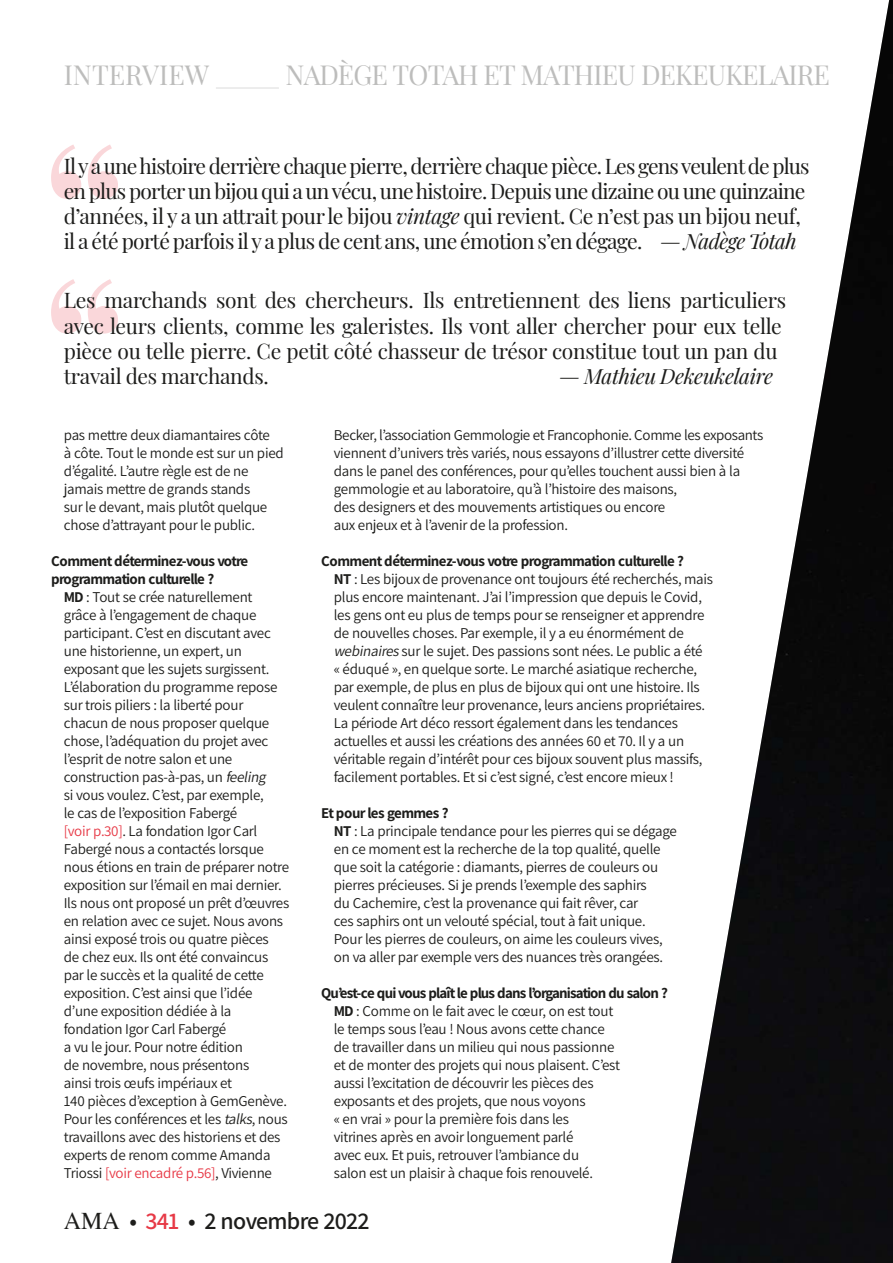
<style>
.page{position:relative;width:893px;height:1263px;background:#fff}
.page>*{position:absolute;margin:0;border:0;box-sizing:border-box;transform-origin:0 0}
.t1{font:27px "Playfair Display";letter-spacing:-.03em;color:#bdbdbc}
.t2{font:27px "Playfair Display";color:#bdbdbc}
.t3{font:600 24px "Assistant Roman";letter-spacing:-.035em;color:#1d1d1b}
.t4{font:21px/25.2px "Playfair Display";letter-spacing:-.04em;color:#1d1d1b}
.t5{font:21px/25.2px "Playfair Display";letter-spacing:-.02em;color:#1d1d1b}
.t6{font:italic 21px "Playfair Display";letter-spacing:-.015em;color:#1d1d1b}
.t7{font:15px/18px "Assistant Roman";letter-spacing:-.015em;color:#1d1d1b}
.t8{font:700 15px/18px "Assistant Roman";letter-spacing:-.045em;color:#1d1d1b}
.s1{font-style:italic}
.s2{font-weight:700}
.s3{color:#e73946}
.s4{font-family:"Times";font-weight:400}
</style>
<div class="page">
<svg style="left:216px;top:88px;width:63px;height:1px"></svg>
<img style="left:671px;top:0;width:222px;height:1263px">
<svg style="left:51px;top:279px;width:67px;height:55px"></svg>
<svg style="left:51px;top:144px;width:67px;height:55px"></svg>
<h1 class="t2" style="left:64px;top:56px;width:147px">INTERVIEW</h1>
<h1 class="t1" style="left:286px;top:56px;width:546px">NADÈGE TOTAH ET MATHIEU DEKEUKELAIRE</h1>
<p class="t4" style="left:64px;top:152px;width:747px">Il yaunehistoire derrière chaque pierre, derrière chaque pièce. Les gensveulentde plus en plus porterun bijou qui a unvécu, unehistoire. Depuis une dizaine ou une quinzaine d’années, il y a un attrait pourle bijou <span class="s1">vintage</span> qui revient. Ce n’est pas un bijou neuf, il a été porté parfois il ya plus de cent ans, une émotion s’en dégage. <span class="s1">— Nadège Totah</span></p>
<p class="t5" style="left:64px;top:287px;width:724px">Les marchands sont des chercheurs. Ils entretiennent des liens particuliers avec leurs clients, comme les galeristes. Ils vont aller chercher pour eux telle pièce ou telle pierre. Ce petit côté chasseur de trésor constitue tout un pan du travail des marchands.</p>
<h3 class="t6" style="left:559px;top:361px;width:216px">— Mathieu Dekeukelaire</h3>
<p class="t7" style="left:64px;top:425px;width:222px">pas mettre deux diamantaires côte<br>à côte. Tout le monde est sur un pied d’égalité. L’autre règle est de ne jamais mettre de grands stands<br>sur le devant, mais plutôt quelque chose d’attrayant pour le public.</p>
<p class="t7" style="left:334px;top:425px;width:431px">Becker, l’association Gemmologie et Francophonie. Comme les exposants viennent d’univers très variés, nous essayons d’illustrer cette diversité dans le panel des conférences, pour qu’elles touchent aussi bien à la gemmologie et au laboratoire, qu’à l’histoire des maisons,<br>des designers et des mouvements artistiques ou encore<br>aux enjeux et à l’avenir de la profession.</p>
<p class="t7" style="left:334px;top:569px;width:381px"><span class="s2">NT</span> : Les bijoux de provenance ont toujours été recherchés, mais plus encore maintenant. J’ai l’impression que depuis le Covid, les gens ont eu plus de temps pour se renseigner et apprendre de nouvelles choses. Par exemple, il y a eu énormément de <span class="s1">webinaires</span>sur le sujet. Des passions sont nées. Le public a été<br>« éduqué », en quelque sorte. Le marché asiatique recherche, par exemple, de plus en plus de bijoux qui ont une histoire. Ils veulent connaître leur provenance, leurs anciens propriétaires.<br>La période Art déco ressort également dans les tendances actuelles et aussi les créations des années 60 et 70. Il y a un véritable regain d’intérêt pour ces bijoux souvent plus massifs, facilement portables. Et si c’est signé, c’est encore mieux !</p>
<p class="t7" style="left:334px;top:821px;width:345px"><span class="s2">NT</span> : La principale tendance pour les pierres qui se dégage en ce moment est la recherche de la top qualité, quelle que soit la catégorie : diamants, pierres de couleurs ou pierres précieuses. Si je prends l’exemple des saphirs<br>du Cachemire, c’est la provenance qui fait rêver, car<br>ces saphirs ont un velouté spécial, tout à fait unique.<br>Pour les pierres de couleurs, on aime les couleurs vives, on va aller par exemple vers des nuances très orangées.</p>
<p class="t7" style="left:334px;top:1001px;width:288px"><span class="s2">MD</span> : Comme on le fait avec le cœur, on est tout le temps sous l’eau ! Nous avons cette chance de travailler dans un milieu qui nous passionne et de monter des projets qui nous plaisent. C’est aussi l’excitation de découvrir les pièces des exposants et des projets, que nous voyons<br>« en vrai » pour la première fois dans les<br>vitrines après en avoir longuement parlé<br>avec eux. Et puis, retrouver l’ambiance du<br>salon est un plaisir à chaque fois renouvelé.</p>
<p class="t8" style="left:51px;top:551px;width:199px">Comment déterminez-vous votre programmation culturelle ?</p>
<p class="t8" style="left:321px;top:551px;width:364px">Comment déterminez-vous votre programmation culturelle ?</p>
<p class="t7" style="left:64px;top:587px;width:227px"><span class="s2">MD</span> : Tout se crée naturellement<br>grâce à l’engagement de chaque participant. C’est en discutant avec une historienne, un expert, un exposant que les sujets surgissent.<br>L’élaboration du programme repose sur trois piliers : la liberté pour chacun de nous proposer quelque chose, l’adéquation du projet avec l’esprit de notre salon et une construction pas-à-pas, un <span class="s1">feeling<br></span>si vous voulez. C’est, par exemple,<br>le cas de l’exposition Fabergé<br><span class="s3">[voir p.30]</span>. La fondation Igor Carl Fabergé nous a contactés lorsque nous étions en train de préparer notre exposition sur l’émail en mai dernier.<br>Ils nous ont proposé un prêt d’œuvres en relation avec ce sujet. Nous avons ainsi exposé trois ou quatre pièces<br>de chez eux. Ils ont été convaincus par le succès et la qualité de cette exposition. C’est ainsi que l’idée d’une exposition dédiée à la fondation Igor Carl Fabergé<br>a vu le jour. Pour notre édition<br>de novembre, nous présentons<br>ainsi trois œufs impériaux et<br>140 pièces d’exception à GemGenève.<br>Pour les conférences et les <span class="s1">talks</span>, nous travaillons avec des historiens et des experts de renom comme Amanda Triossi <span class="s3">[voir encadré p.56]</span>, Vivienne</p>
<p class="t8" style="left:321px;top:803px;width:129px">Et pourles gemmes ?</p>
<p class="t8" style="left:321px;top:983px;width:348px">Qu’est-ce qui vous plaîtle plus dans l’organisation du salon ?</p>
<h2 class="t3" style="left:64px;top:1205px;width:307px"><span class="s4">AMA</span> • <span class="s3">341</span> • 2 novembre 2022</h2>
</div>
